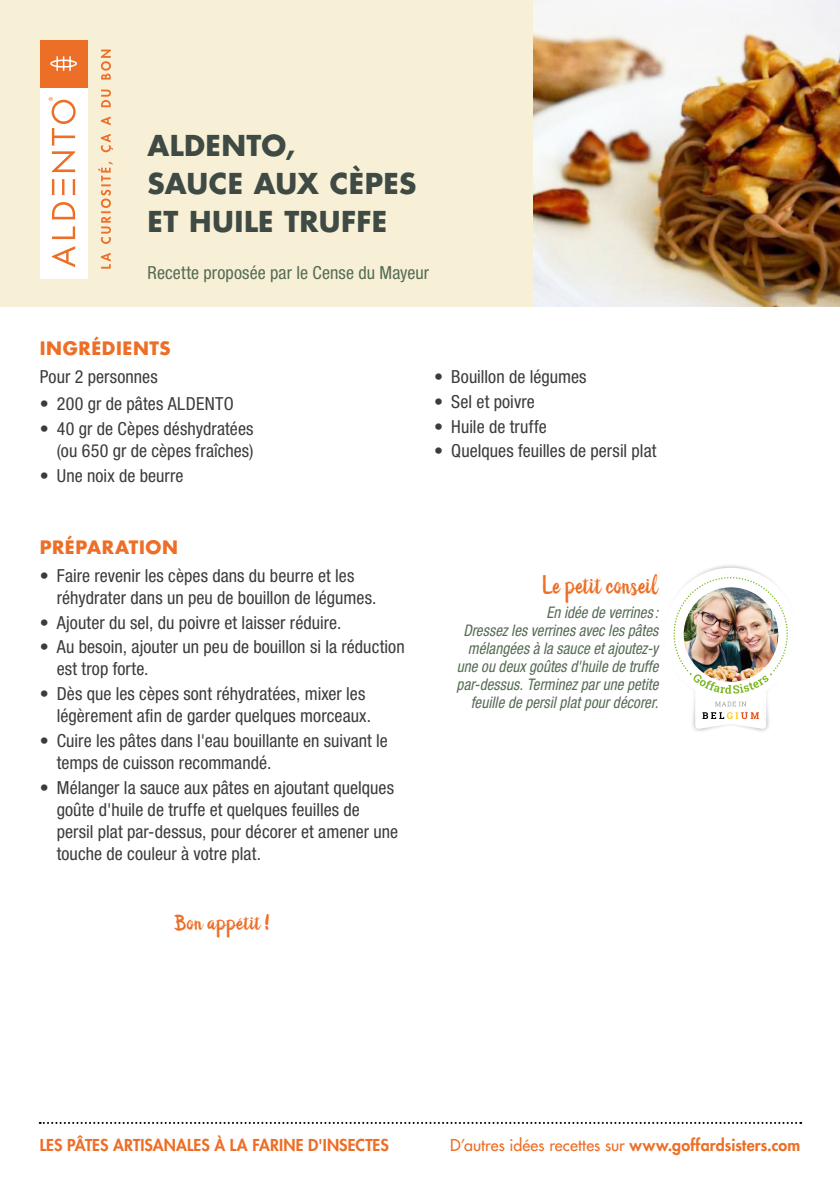
<style>
.page{position:relative;width:840px;height:1191px;background:#fff}
.page>*{position:absolute;margin:0;border:0;box-sizing:border-box;transform-origin:0 0}
.t1{font:700 28px/38px "Futura Std";letter-spacing:.015em;color:#3e4a43}
.t2{font:26px "Vandella";color:#ed6e26;scale:.9 1}
.t3{font:22px "Vandella";letter-spacing:.01em;color:#ed6e26}
.t4{font:condensed 18px/22px "Helvetica Neue LT Std";letter-spacing:.005em;color:#3c3c3b}
.t5{font:condensed 18px "Helvetica Neue LT Std";letter-spacing:.005em;color:#566c54}
.t6{font:700 18px "Futura Std";letter-spacing:.035em;color:#ed6e26}
.t7{font:italic condensed 16px/18px "Helvetica Neue LT Std";letter-spacing:.005em;color:#566c54;text-align:right;scale:.94 1}
.t8{font:500 16px "Futura Std";letter-spacing:.005em;color:#ed6e26}
.t9{font:800 16px "Futura Std";letter-spacing:.005em;color:#ed6e26}
.s1{font-weight:800}
</style>
<div class="page">
<div style="left:0;top:0;width:839px;height:306px;background:#f7f0d6"></div>
<svg style="left:98px;top:50px;width:15px;height:219px"></svg>
<div style="left:40px;top:40px;width:47px;height:238px;background:#fff"></div>
<div style="left:40px;top:40px;width:47px;height:47px;background:#ed6e26"></div>
<svg style="left:50px;top:56px;width:27px;height:15px"></svg>
<svg style="left:49px;top:97px;width:27px;height:170px"></svg>
<svg style="left:40px;top:1122px;width:760px;height:2px"></svg>
<img style="left:533px;top:0;width:306px;height:306px">
<div style="left:663px;top:564px;width:134px;height:169px;background:#000;opacity:.5"></div>
<img style="left:663px;top:568px;width:133px;height:161px">
<h1 class="t1" style="left:147px;top:126px;width:270px">ALDENTO,<br>SAUCE AUX CÈPES<br>ET HUILE TRUFFE</h1>
<p class="t5" style="left:147px;top:262px;width:283px">Recette proposée par le Cense du Mayeur</p>
<p class="t6" style="left:40px;top:336px;width:132px">INGRÉDIENTS</p>
<p class="t4" style="left:40px;top:365px;width:119px">Pour 2 personnes</p>
<p class="t4" style="left:40px;top:393px;width:195px">• 200 gr de pâtes ALDENTO</p>
<p class="t4" style="left:40px;top:418px;width:215px;text-align:right">• 40 gr de Cèpes déshydratées (ou 650 gr de cèpes fraîches)</p>
<p class="t4" style="left:40px;top:465px;width:145px">• Une noix de beurre</p>
<p class="t6" style="left:40px;top:535px;width:140px">PRÉPARATION</p>
<p class="t4" style="left:57px;top:564px;width:321px;text-indent:-17px">• Faire revenir les cèpes dans du beurre et les réhydrater dans un peu de bouillon de légumes.</p>
<p class="t4" style="left:40px;top:611px;width:303px">• Ajouter du sel, du poivre et laisser réduire.</p>
<p class="t4" style="left:57px;top:636px;width:349px;text-indent:-17px">• Au besoin, ajouter un peu de bouillon si la réduction est trop forte.</p>
<p class="t4" style="left:57px;top:683px;width:316px;text-indent:-17px">• Dès que les cèpes sont réhydratées, mixer les légèrement afin de garder quelques morceaux.</p>
<p class="t4" style="left:57px;top:729px;width:332px;text-indent:-17px">• Cuire les pâtes dans l'eau bouillante en suivant le temps de cuisson recommandé.</p>
<p class="t4" style="left:57px;top:776px;width:343px;text-indent:-17px">• Mélanger la sauce aux pâtes en ajoutant quelques goûte d'huile de truffe et quelques feuilles de persil plat par-dessus, pour décorer et amener une touche de couleur à votre plat.</p>
<p class="t3" style="left:174px;top:909px;width:98px">Bon appétit!</p>
<p class="t4" style="left:434px;top:365px;width:154px">• Bouillon de légumes</p>
<p class="t4" style="left:434px;top:390px;width:102px">• Sel et poivre</p>
<p class="t4" style="left:434px;top:415px;width:114px">• Huile de truffe</p>
<p class="t4" style="left:434px;top:440px;width:224px">• Quelques feuilles de persil plat</p>
<h2 class="t2" style="left:543px;top:570px;width:129px">Le petit conseil</h2>
<p class="t7" style="left:456px;top:603px;width:216px">En idée de verrines :<br>Dressez les verrines avec les pâtes mélangées à la sauce et ajoutez-y une ou deux goûtes d'huile de truffe par-dessus. Terminez par une petite feuille de persil plat pour décorer.</p>
<p class="t9" style="left:40px;top:1135px;width:350px">LES PÂTES ARTISANALES À LA FARINE D'INSECTES</p>
<p class="t8" style="left:450px;top:1135px;width:351px">D’autres idées recettes sur <span class="s1">www.goffardsisters.com</span></p>
</div>
